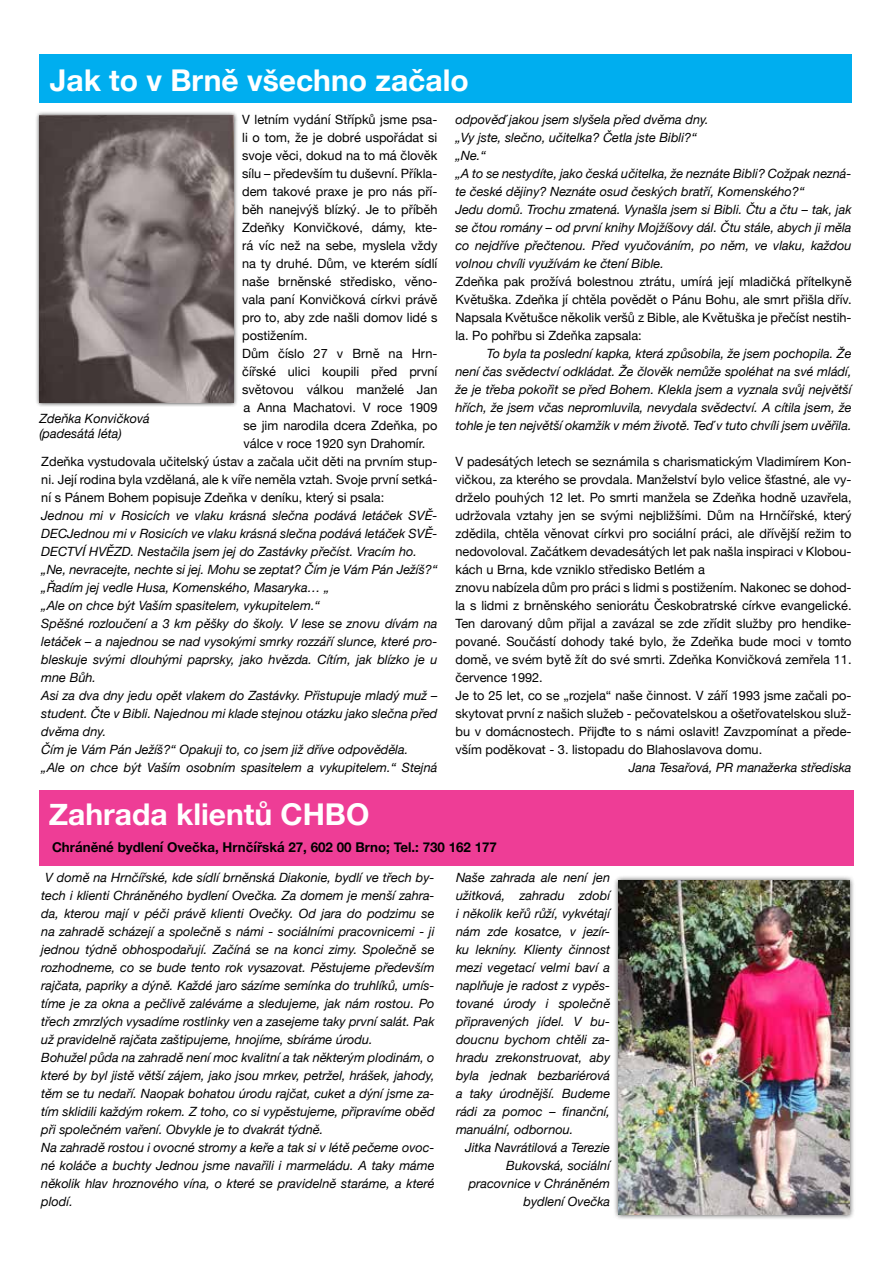
<style>
.page{position:relative;width:893px;height:1263px;background:#fff}
.page>*{position:absolute;margin:0;border:0;box-sizing:border-box;transform-origin:0 0}
.t1{font:700 30px "Helvetica Neue";color:#fff}
.t2{font:700 13.5px "Helvetica Neue";color:#000}
.t3{font:italic 12.75px/18px "Helvetica Neue";color:#000}
.t4{font:12.75px/18px "Helvetica Neue";color:#000;text-align:justify}
</style>
<div class="page">
<div style="left:39px;top:790px;width:815px;height:75px;background:#ee3d96"></div>
<div style="left:39px;top:54px;width:812px;height:49px;background:#00aeef"></div>
<div style="left:35px;top:111px;width:203px;height:296px;background:#000;opacity:.75"></div>
<img style="left:39px;top:116px;width:195px;height:287px">
<div style="left:613px;top:875px;width:242px;height:346px;background:#000;opacity:.75"></div>
<img style="left:619px;top:881px;width:231px;height:334px">
<h1 class="t1" style="left:50px;top:57px;width:421px">Jak to v Brně všechno začalo</h1>
<p class="t4" style="left:242px;top:111px;width:197px">V letním vydání Střípků jsme psa-</p>
<p class="t4" style="left:242px;top:129px;width:197px">li o tom, že je dobré uspořádat si</p>
<p class="t4" style="left:242px;top:147px;width:197px">svoje věci, dokud na to má člověk</p>
<p class="t4" style="left:242px;top:165px;width:197px">sílu – především tu duševní. Příkla-</p>
<p class="t4" style="left:242px;top:183px;width:197px">dem takové praxe je pro nás pří-</p>
<p class="t4" style="left:242px;top:201px;width:197px">běh nanejvýš blízký. Je to příběh</p>
<p class="t4" style="left:242px;top:219px;width:197px">Zdeňky Konvičkové, dámy, kte-</p>
<p class="t4" style="left:242px;top:237px;width:197px">rá víc než na sebe, myslela vždy</p>
<p class="t4" style="left:242px;top:255px;width:197px">na ty druhé. Dům, ve kterém sídlí</p>
<p class="t4" style="left:242px;top:273px;width:197px">naše brněnské středisko, věno-</p>
<p class="t4" style="left:242px;top:291px;width:197px">vala paní Konvičková církvi právě</p>
<p class="t4" style="left:242px;top:309px;width:197px">pro to, aby zde našli domov lidé s</p>
<p class="t4" style="left:242px;top:327px;width:67px">postižením.</p>
<p class="t4" style="left:242px;top:345px;width:197px">Dům číslo 27 v Brně na Hrn-</p>
<p class="t4" style="left:242px;top:363px;width:197px">čířské ulici koupili před první</p>
<p class="t4" style="left:242px;top:381px;width:197px">světovou válkou manželé Jan</p>
<p class="t4" style="left:243px;top:399px;width:195px">a Anna Machatovi. V roce 1909</p>
<p class="t4" style="left:243px;top:417px;width:195px">se jim narodila dcera Zdeňka, po</p>
<p class="t4" style="left:243px;top:435px;width:183px">válce v roce 1920 syn Drahomír.</p>
<p class="t4" style="left:41px;top:453px;width:398px">Zdeňka vystudovala učitelský ústav a začala učit děti na prvním stup-</p>
<p class="t4" style="left:41px;top:471px;width:398px">ni. Její rodina byla vzdělaná, ale k víře neměla vztah. Svoje první setká-</p>
<p class="t4" style="left:41px;top:489px;width:344px">ní s Pánem Bohem popisuje Zdeňka v deníku, který si psala:</p>
<p class="t3" style="left:41px;top:507px;width:398px">Jednou mi v Rosicích ve vlaku krásná slečna podává letáček SVĚ-DECJednou mi v Rosicích ve vlaku krásná slečna podává letáček SVĚ-DECTVÍ HVĚZD. Nestačila jsem jej do Zastávky přečíst. Vracím ho. „Ne, nevracejte, nechte si jej. Mohu se zeptat? Čím je Vám Pán Ježíš?“ „Řadím jej vedle Husa, Komenského, Masaryka… „<br>„Ale on chce být Vaším spasitelem, vykupitelem.“<br>Spěšné rozloučení a 3 km pěšky do školy. V lese se znovu dívám na letáček – a najednou se nad vysokými smrky rozzáří slunce, které pro&shy;bleskuje svými dlouhými paprsky, jako hvězda. Cítím, jak blízko je u mne Bůh.<br>Asi za dva dny jedu opět vlakem do Zastávky. Přistupuje mladý muž – student. Čte v Bibli. Najednou mi klade stejnou otázku jako slečna před dvěma dny.<br>Čím je Vám Pán Ježíš?“ Opakuji to, co jsem již dříve odpověděla.<br>„Ale on chce být Vaším osobním spasitelem a vykupitelem.“ Stejná</p>
<p class="t3" style="left:455px;top:111px;width:398px">odpověď jakou jsem slyšela před dvěma dny.<br>„Vy jste, slečno, učitelka? Četla jste Bibli?“<br>„Ne.“<br>„A to se nestydíte, jako česká učitelka, že neznáte Bibli? Cožpak nezná&shy;te české dějiny? Neznáte osud českých bratří, Komenského?“<br>Jedu domů. Trochu zmatená. Vynašla jsem si Bibli. Čtu a čtu – tak, jak se čtou romány – od první knihy Mojžíšovy dál. Čtu stále, abych ji měla co nejdříve přečtenou. Před vyučováním, po něm, ve vlaku, každou volnou chvíli využívám ke čtení Bible.</p>
<p class="t4" style="left:455px;top:273px;width:398px">Zdeňka pak prožívá bolestnou ztrátu, umírá její mladičká přítelkyně Květuška. Zdeňka jí chtěla povědět o Pánu Bohu, ale smrt přišla dřív.<br>Napsala Květušce několik veršů z Bible, ale Květuška je přečíst nestih&shy;la. Po pohřbu si Zdeňka zapsala:</p>
<p class="t3" style="left:455px;top:345px;width:398px;text-align:justify;text-indent:32px">To byla ta poslední kapka, která způsobila, že jsem pochopila. Že není čas svědectví odkládat. Že člověk nemůže spoléhat na své mládí, že je třeba pokořit se před Bohem. Klekla jsem a vyznala svůj největší hřích, že jsem včas nepromluvila, nevydala svědectví. A cítila jsem, že tohle je ten největší okamžik v mém životě. Teď v tuto chvíli jsem uvěřila.</p>
<p class="t4" style="left:455px;top:453px;width:398px;text-align:left">V padesátých letech se seznámila s charismatickým Vladimírem Kon&shy;vičkou, za kterého se provdala. Manželství bylo velice šťastné, ale vy&shy;drželo pouhých 12 let. Po smrti manžela se Zdeňka hodně uzavřela, udržovala vztahy jen se svými nejbližšími. Dům na Hrnčířské, který zdědila, chtěla věnovat církvi pro sociální práci, ale dřívější režim to nedovoloval. Začátkem devadesátých let pak našla inspiraci v Klobou&shy;kách u Brna, kde vzniklo středisko Betlém a<br>znovu nabízela dům pro práci s lidmi s postižením. Nakonec se dohod&shy;la s lidmi z brněnského seniorátu Českobratrské církve evangelické.<br>Ten darovaný dům přijal a zavázal se zde zřídit služby pro hendike&shy;pované. Součástí dohody také bylo, že Zdeňka bude moci v tomto domě, ve svém bytě žít do své smrti. Zdeňka Konvičková zemřela 11. července 1992.<br>Je to 25 let, co se „rozjela“ naše činnost. V září 1993 jsme začali po&shy;skytovat první z našich služeb - pečovatelskou a ošetřovatelskou služ&shy;bu v domácnostech. Přijďte to s námi oslavit! Zavzpomínat a přede&shy;vším poděkovat - 3. listopadu do Blahoslavova domu.</p>
<p class="t3" style="left:629px;top:759px;width:224px">Jana Tesařová, PR manažerka střediska</p>
<p class="t3" style="left:39px;top:411px;width:112px;line-height:15px">Zdeňka Konvičková (padesátá léta)</p>
<h1 class="t1" style="left:49px;top:791px;width:322px">Zahrada klientů CHBO</h1>
<p class="t2" style="left:52px;top:836px;width:446px">Chráněné bydlení Ovečka, Hrnčířská 27, 602 00 Brno; Tel.: 730 162 177</p>
<p class="t3" style="left:41px;top:869px;width:395px;text-indent:4px">V domě na Hrnčířské, kde sídlí brněnská Diakonie, bydlí ve třech by&shy;tech i klienti Chráněného bydlení Ovečka. Za domem je menší zahra&shy;da, kterou mají v péči právě klienti Ovečky. Od jara do podzimu se na zahradě scházejí a společně s námi - sociálními pracovnicemi - ji jednou týdně obhospodařují. Začíná se na konci zimy. Společně se rozhodneme, co se bude tento rok vysazovat. Pěstujeme především rajčata, papriky a dýně. Každé jaro sázíme semínka do truhlíků, umís&shy;tíme je za okna a pečlivě zaléváme a sledujeme, jak nám rostou. Po třech zmrzlých vysadíme rostlinky ven a zasejeme taky první salát. Pak už pravidelně rajčata zaštipujeme, hnojíme, sbíráme úrodu.<br>Bohužel půda na zahradě není moc kvalitní a tak některým plodinám, o které by byl jistě větší zájem, jako jsou mrkev, petržel, hrášek, jahody, těm se tu nedaří. Naopak bohatou úrodu rajčat, cuket a dýní jsme za&shy;tím sklidili každým rokem. Z toho, co si vypěstujeme, připravíme oběd při společném vaření. Obvykle je to dvakrát týdně.<br>Na zahradě rostou i ovocné stromy a keře a tak si v létě pečeme ovoc&shy;né koláče a buchty Jednou jsme navařili i marmeládu. A taky máme několik hlav hroznového vína, o které se pravidelně staráme, a které plodí.</p>
<p class="t3" style="left:456px;top:869px;width:156px;text-align:justify">Naše zahrada ale není jen užitková, zahradu zdobí i několik keřů růží, vykvétají nám zde kosatce, v jezír&shy;ku lekníny. Klienty činnost mezi vegetací velmi baví a naplňuje je radost z vypěs&shy;tované úrody i společně připravených jídel. V bu&shy;doucnu bychom chtěli za&shy;hradu zrekonstruovat, aby byla jednak bezbariérová a taky úrodnější. Budeme rádi za pomoc – finanční, manuální, odbornou.</p>
<p class="t3" style="left:465px;top:1139px;width:146px;text-align:right">Jitka Navrátilová a Terezie<br>Bukovská, sociální pracovnice v Chráněném bydlení Ovečka</p>
</div>
